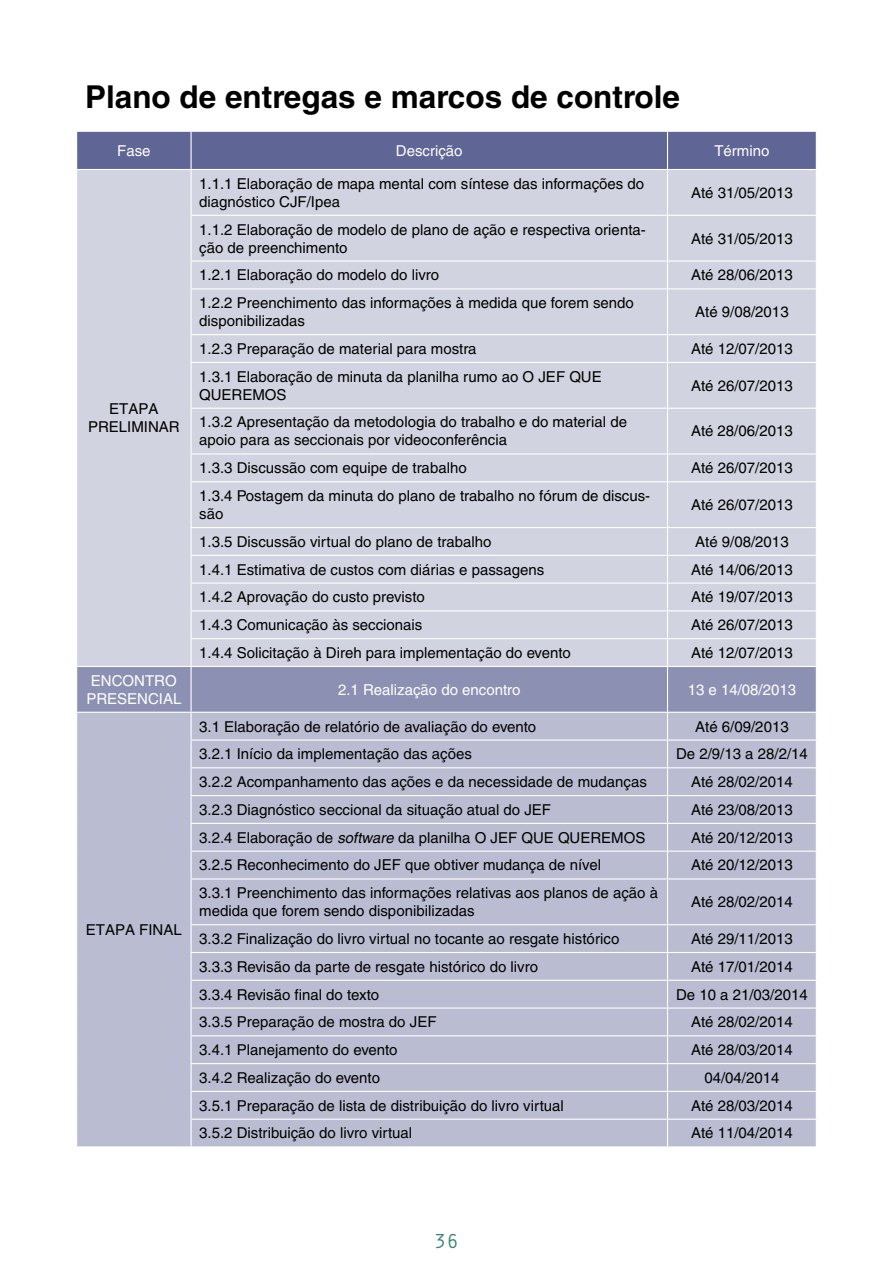
<style>
.page{position:relative;width:893px;height:1263px;background:#fff}
.page>*{position:absolute;margin:0;border:0;box-sizing:border-box;transform-origin:0 0}
.t1{font:700 31.5px "Helvetica LT Std";color:#000}
.t2{font:21px "Orator Std";color:#3c8476}
.t3{font:15px/18px "Helvetica";color:#000}
.t4{font:15px/18px "Helvetica";color:#fff;text-align:center}
.s1{font-style:italic}
</style>
<div class="page">
<div style="left:77px;top:132px;width:739px;height:37px;background:#5f6695"></div>
<div style="left:77px;top:170px;width:739px;height:357px;background:#d1d3e0"></div>
<div style="left:77px;top:879px;width:739px;height:267px;background:#babdd1"></div>
<hr style="left:190px;top:132px;width:2px;height:37px;background:#fff">
<hr style="left:667px;top:132px;width:1px;height:37px;background:#fff">
<hr style="left:190px;top:170px;width:2px;height:45px;background:#fff">
<hr style="left:667px;top:170px;width:1px;height:45px;background:#fff">
<hr style="left:190px;top:215px;width:477px;height:1px;background:#fff">
<hr style="left:190px;top:216px;width:2px;height:44px;background:#fff">
<hr style="left:667px;top:215px;width:150px;height:1px;background:#fff">
<hr style="left:667px;top:216px;width:1px;height:44px;background:#fff">
<hr style="left:190px;top:260px;width:477px;height:2px;background:#fff">
<hr style="left:190px;top:262px;width:2px;height:26px;background:#fff">
<hr style="left:667px;top:260px;width:150px;height:2px;background:#fff">
<svg style="left:667px;top:262px;width:1px;height:26px"></svg>
<hr style="left:190px;top:288px;width:477px;height:1px;background:#fff">
<hr style="left:190px;top:289px;width:2px;height:45px;background:#fff">
<hr style="left:667px;top:288px;width:150px;height:1px;background:#fff">
<hr style="left:667px;top:289px;width:1px;height:45px;background:#fff">
<hr style="left:190px;top:334px;width:477px;height:1px;background:#fff">
<hr style="left:190px;top:335px;width:2px;height:27px;background:#fff">
<hr style="left:667px;top:334px;width:150px;height:1px;background:#fff">
<svg style="left:667px;top:335px;width:1px;height:27px"></svg>
<hr style="left:190px;top:362px;width:477px;height:1px;background:#fff">
<hr style="left:190px;top:363px;width:2px;height:45px;background:#fff">
<hr style="left:667px;top:362px;width:150px;height:1px;background:#fff">
<hr style="left:667px;top:363px;width:1px;height:45px;background:#fff">
<hr style="left:190px;top:408px;width:477px;height:1px;background:#fff">
<hr style="left:190px;top:409px;width:2px;height:44px;background:#fff">
<hr style="left:667px;top:408px;width:150px;height:1px;background:#fff">
<hr style="left:667px;top:409px;width:1px;height:44px;background:#fff">
<hr style="left:190px;top:453px;width:477px;height:2px;background:#fff">
<hr style="left:190px;top:455px;width:2px;height:26px;background:#fff">
<hr style="left:667px;top:453px;width:150px;height:2px;background:#fff">
<svg style="left:667px;top:455px;width:1px;height:26px"></svg>
<hr style="left:190px;top:481px;width:477px;height:1px;background:#fff">
<hr style="left:190px;top:482px;width:2px;height:45px;background:#fff">
<hr style="left:667px;top:481px;width:150px;height:1px;background:#fff">
<hr style="left:667px;top:482px;width:1px;height:45px;background:#fff">
<svg style="left:76px;top:527px;width:741px;height:352px;background:#c0c3d5"></svg>
<hr style="left:190px;top:878px;width:477px;height:1px;background:#fff">
<hr style="left:190px;top:879px;width:2px;height:45px;background:#fff">
<hr style="left:667px;top:878px;width:150px;height:1px;background:#fff">
<hr style="left:667px;top:879px;width:1px;height:45px;background:#fff">
<hr style="left:190px;top:924px;width:477px;height:1px;background:#fff">
<hr style="left:190px;top:925px;width:2px;height:27px;background:#fff">
<hr style="left:667px;top:924px;width:150px;height:1px;background:#fff">
<hr style="left:190px;top:952px;width:477px;height:1px;background:#fff">
<hr style="left:190px;top:953px;width:2px;height:27px;background:#fff">
<hr style="left:667px;top:952px;width:150px;height:1px;background:#fff">
<hr style="left:190px;top:980px;width:477px;height:1px;background:#fff">
<hr style="left:190px;top:981px;width:2px;height:26px;background:#fff">
<hr style="left:667px;top:980px;width:150px;height:1px;background:#fff">
<hr style="left:190px;top:1007px;width:477px;height:1px;background:#fff">
<hr style="left:190px;top:1008px;width:2px;height:27px;background:#fff">
<hr style="left:667px;top:1007px;width:150px;height:1px;background:#fff">
<hr style="left:190px;top:1035px;width:477px;height:1px;background:#fff">
<hr style="left:190px;top:1036px;width:2px;height:27px;background:#fff">
<hr style="left:667px;top:1035px;width:150px;height:1px;background:#fff">
<hr style="left:190px;top:1063px;width:477px;height:1px;background:#fff">
<hr style="left:190px;top:1064px;width:2px;height:27px;background:#fff">
<hr style="left:667px;top:1063px;width:150px;height:1px;background:#fff">
<hr style="left:190px;top:1091px;width:477px;height:1px;background:#fff">
<hr style="left:190px;top:1092px;width:2px;height:26px;background:#fff">
<hr style="left:667px;top:1091px;width:150px;height:1px;background:#fff">
<hr style="left:190px;top:1118px;width:477px;height:2px;background:#fff">
<hr style="left:190px;top:1120px;width:2px;height:26px;background:#fff">
<hr style="left:667px;top:1118px;width:150px;height:2px;background:#fff">
<svg style="left:667px;top:925px;width:1px;height:221px"></svg>
<h1 class="t1" style="left:85px;top:77px;width:597px">Plano de entregas e marcos de controle</h1>
<p class="t4" style="left:117px;top:141px;width:35px">Fase</p>
<p class="t4" style="left:396px;top:141px;width:68px">Descrição</p>
<p class="t4" style="left:714px;top:141px;width:57px">Término</p>
<p class="t3" style="left:88px;top:400px;width:93px;text-align:center">ETAPA<br>PRELIMINAR</p>
<p class="t3" style="left:199px;top:174px;width:446px">1.1.1 Elaboração de mapa mental com síntese das informações do diagnóstico CJF/Ipea</p>
<p class="t3" style="left:691px;top:183px;width:103px">Até 31/05/2013</p>
<p class="t3" style="left:199px;top:220px;width:448px">1.1.2 Elaboração de modelo de plano de ação e respectiva orienta&shy;ção de preenchimento</p>
<p class="t3" style="left:691px;top:229px;width:103px">Até 31/05/2013</p>
<p class="t3" style="left:199px;top:266px;width:241px">1.2.1 Elaboração do modelo do livro</p>
<p class="t3" style="left:691px;top:266px;width:103px">Até 28/06/2013</p>
<p class="t3" style="left:199px;top:294px;width:436px">1.2.2 Preenchimento das informações à medida que forem sendo disponibilizadas</p>
<p class="t3" style="left:695px;top:303px;width:95px">Até 9/08/2013</p>
<p class="t3" style="left:199px;top:340px;width:279px">1.2.3 Preparação de material para mostra</p>
<p class="t3" style="left:691px;top:340px;width:103px">Até 12/07/2013</p>
<p class="t3" style="left:199px;top:367px;width:404px">1.3.1 Elaboração de minuta da planilha rumo ao O JEF QUE<br>QUEREMOS</p>
<p class="t3" style="left:691px;top:376px;width:103px">Até 26/07/2013</p>
<p class="t3" style="left:199px;top:413px;width:429px">1.3.2 Apresentação da metodologia do trabalho e do material de apoio para as seccionais por videoconferência</p>
<p class="t3" style="left:691px;top:422px;width:103px">Até 28/06/2013</p>
<p class="t3" style="left:199px;top:459px;width:269px">1.3.3 Discussão com equipe de trabalho</p>
<p class="t3" style="left:691px;top:459px;width:103px">Até 26/07/2013</p>
<p class="t3" style="left:199px;top:487px;width:453px">1.3.4 Postagem da minuta do plano de trabalho no fórum de discus&shy;são</p>
<p class="t3" style="left:691px;top:496px;width:103px">Até 26/07/2013</p>
<p class="t3" style="left:199px;top:532px;width:294px">1.3.5 Discussão virtual do plano de trabalho</p>
<p class="t3" style="left:695px;top:532px;width:95px">Até 9/08/2013</p>
<p class="t3" style="left:199px;top:560px;width:346px">1.4.1 Estimativa de custos com diárias e passagens</p>
<p class="t3" style="left:691px;top:560px;width:103px">Até 14/06/2013</p>
<p class="t3" style="left:199px;top:588px;width:227px">1.4.2 Aprovação do custo previsto</p>
<p class="t3" style="left:691px;top:588px;width:103px">Até 19/07/2013</p>
<p class="t3" style="left:199px;top:616px;width:225px">1.4.3 Comunicação às seccionais</p>
<p class="t3" style="left:691px;top:616px;width:103px">Até 26/07/2013</p>
<p class="t3" style="left:199px;top:644px;width:373px">1.4.4 Solicitação à Direh para implementação do evento</p>
<p class="t3" style="left:691px;top:644px;width:103px">Até 12/07/2013</p>
<p class="t4" style="left:86px;top:671px;width:97px">ENCONTRO<br>PRESENCIAL</p>
<p class="t4" style="left:338px;top:680px;width:184px">2.1 Realização do encontro</p>
<p class="t4" style="left:688px;top:680px;width:110px">13 e 14/08/2013</p>
<p class="t3" style="left:86px;top:921px;width:97px">ETAPA FINAL</p>
<p class="t3" style="left:199px;top:717px;width:339px">3.1 Elaboração de relatório de avaliação do evento</p>
<p class="t3" style="left:695px;top:717px;width:95px">Até 6/09/2013</p>
<p class="t3" style="left:199px;top:745px;width:274px">3.2.1 Início da implementação das ações</p>
<p class="t3" style="left:676px;top:745px;width:133px">De 2/9/13 a 28/2/14</p>
<p class="t3" style="left:199px;top:773px;width:449px">3.2.2 Acompanhamento das ações e da necessidade de mudanças</p>
<p class="t3" style="left:691px;top:773px;width:103px">Até 28/02/2014</p>
<p class="t3" style="left:199px;top:801px;width:353px">3.2.3 Diagnóstico seccional da situação atual do JEF</p>
<p class="t3" style="left:691px;top:801px;width:103px">Até 23/08/2013</p>
<p class="t3" style="left:199px;top:828px;width:448px">3.2.4 Elaboração de <span class="s1">software</span> da planilha O JEF QUE QUEREMOS</p>
<p class="t3" style="left:691px;top:828px;width:103px">Até 20/12/2013</p>
<p class="t3" style="left:199px;top:856px;width:403px">3.2.5 Reconhecimento do JEF que obtiver mudança de nível</p>
<p class="t3" style="left:691px;top:856px;width:103px">Até 20/12/2013</p>
<p class="t3" style="left:199px;top:884px;width:460px">3.3.1 Preenchimento das informações relativas aos planos de ação à medida que forem sendo disponibilizadas</p>
<p class="t3" style="left:691px;top:893px;width:103px">Até 28/02/2014</p>
<p class="t3" style="left:199px;top:930px;width:422px">3.3.2 Finalização do livro virtual no tocante ao resgate histórico</p>
<p class="t3" style="left:691px;top:930px;width:103px">Até 29/11/2013</p>
<p class="t3" style="left:199px;top:957px;width:340px">3.3.3 Revisão da parte de resgate histórico do livro</p>
<p class="t3" style="left:691px;top:957px;width:103px">Até 17/01/2014</p>
<p class="t3" style="left:199px;top:985px;width:182px">3.3.4 Revisão final do texto</p>
<p class="t3" style="left:676px;top:985px;width:133px">De 10 a 21/03/2014</p>
<p class="t3" style="left:199px;top:1013px;width:239px">3.3.5 Preparação de mostra do JEF</p>
<p class="t3" style="left:691px;top:1013px;width:103px">Até 28/02/2014</p>
<p class="t3" style="left:199px;top:1041px;width:200px">3.4.1 Planejamento do evento</p>
<p class="t3" style="left:691px;top:1041px;width:103px">Até 28/03/2014</p>
<p class="t3" style="left:199px;top:1068px;width:182px">3.4.2 Realização do evento</p>
<p class="t3" style="left:704px;top:1068px;width:77px">04/04/2014</p>
<p class="t3" style="left:199px;top:1096px;width:366px">3.5.1 Preparação de lista de distribuição do livro virtual</p>
<p class="t3" style="left:691px;top:1096px;width:103px">Até 28/03/2014</p>
<p class="t3" style="left:199px;top:1124px;width:215px">3.5.2 Distribuição do livro virtual</p>
<p class="t3" style="left:691px;top:1124px;width:103px">Até 11/04/2014</p>
<h2 class="t2" style="left:434px;top:1226px;width:27px">36</h2>
</div>
